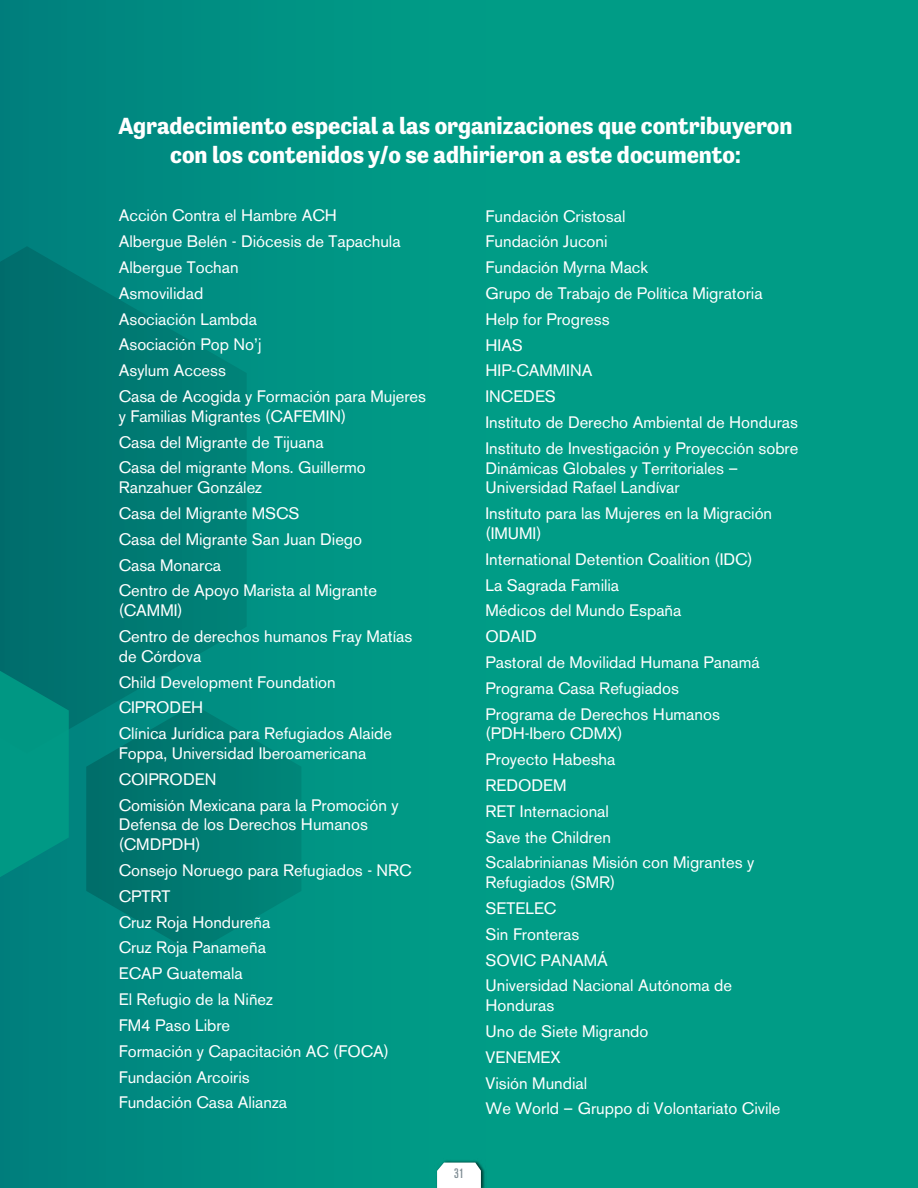
<style>
.page{position:relative;width:918px;height:1188px;background:#fff}
.page>*{position:absolute;margin:0;border:0;box-sizing:border-box;transform-origin:0 0}
.t1{font:700 24px/28.8px "Tenso";color:#fff;text-align:center}
.t2{font:16.5px/25.8px "Akzidenz Grotesk BE";color:#fff}
.t3{font:500 condensed 13.5px "Akzidenz Grotesk BE";color:#7e8c93}
</style>
<div class="page">
<div style="left:0;top:0;width:918px;height:1188px;background:linear-gradient(to right,#008780,#00a388)"></div>
<svg style="left:0;top:246px;width:247px;height:507px;background:#007a74"></svg>
<svg style="left:86px;top:705px;width:215px;height:248px;background:#007e75"></svg>
<svg style="left:0;top:647px;width:69px;height:254px;background:#008d7f"></svg>
<img style="left:434px;top:1159px;width:52px;height:29px">
<svg style="left:437px;top:1163px;width:44px;height:25px"></svg>
<h1 class="t1" style="left:118px;top:112px;width:676px">Agradecimiento especial a las organizaciones que contribuyeron con los contenidos y/o se adhirieron a este documento:</h1>
<p class="t2" style="left:119px;top:203px;width:309px">Acción Contra el Hambre ACH<br>Albergue Belén - Diócesis de Tapachula<br>Albergue Tochan<br>Asmovilidad<br>Asociación Lambda<br>Asociación Pop No’j<br>Asylum Access<br>Casa de Acogida y Formación para Mujeres</p>
<p class="t2" style="left:119px;top:403px;width:249px">y Familias Migrantes (CAFEMIN)<br>Casa del Migrante de Tijuana<br>Casa del migrante Mons. Guillermo</p>
<p class="t2" style="left:119px;top:475px;width:260px">Ranzahuer González<br>Casa del Migrante MSCS<br>Casa del Migrante San Juan Diego<br>Casa Monarca<br>Centro de Apoyo Marista al Migrante</p>
<p class="t2" style="left:119px;top:598px;width:295px">(CAMMI)<br>Centro de derechos humanos Fray Matías</p>
<p class="t2" style="left:119px;top:643px;width:275px">de Córdova<br>Child Development Foundation<br>CIPRODEH<br>Clínica Jurídica para Refugiados Alaide</p>
<p class="t2" style="left:119px;top:740px;width:281px">Foppa, Universidad Iberoamericana<br>COIPRODEN<br>Comisión Mexicana para la Promoción y</p>
<p class="t2" style="left:119px;top:815px;width:251px;line-height:19.8px">Defensa de los Derechos Humanos (CMDPDH)</p>
<p class="t2" style="left:119px;top:857px;width:294px">Consejo Noruego para Refugiados - NRC<br>CPTRT<br>Cruz Roja Hondureña<br>Cruz Roja Panameña<br>ECAP Guatemala<br>El Refugio de la Niñez<br>FM4 Paso Libre<br>Formación y Capacitación AC (FOCA)<br>Fundación Arcoiris<br>Fundación Casa Alianza</p>
<p class="t3" style="left:454px;top:1165px;width:11px">31</p>
<p class="t2" style="left:486px;top:203px;width:314px">Fundación Cristosal<br>Fundación Juconi<br>Fundación Myrna Mack<br>Grupo de Trabajo de Política Migratoria<br>Help for Progress<br>HIAS<br>HIP-CAMMINA<br>INCEDES<br>Instituto de Derecho Ambiental de Honduras<br>Instituto de Investigación y Proyección sobre</p>
<p class="t2" style="left:486px;top:458px;width:254px;line-height:19.8px">Dinámicas Globales y Territoriales –<br>Universidad Rafael Landívar</p>
<p class="t2" style="left:486px;top:504px;width:288px;line-height:19.8px">Instituto para las Mujeres en la Migración (IMUMI)</p>
<p class="t2" style="left:486px;top:546px;width:276px">International Detention Coalition (IDC)<br>La Sagrada Familia<br>Médicos del Mundo España<br>ODAID<br>Pastoral de Movilidad Humana Panamá<br>Programa Casa Refugiados<br>Programa de Derechos Humanos</p>
<p class="t2" style="left:486px;top:721px;width:270px">(PDH-Ibero CDMX)<br>Proyecto Habesha<br>REDODEM<br>RET Internacional<br>Save the Children<br>Scalabrinianas Misión con Migrantes y</p>
<p class="t2" style="left:486px;top:870px;width:248px">Refugiados (SMR)<br>SETELEC<br>Sin Fronteras<br>SOVIC PANAMÁ<br>Universidad Nacional Autónoma de</p>
<p class="t2" style="left:486px;top:993px;width:296px">Honduras<br>Uno de Siete Migrando<br>VENEMEX<br>Visión Mundial<br>We World – Gruppo di Volontariato Civile</p>
</div>
